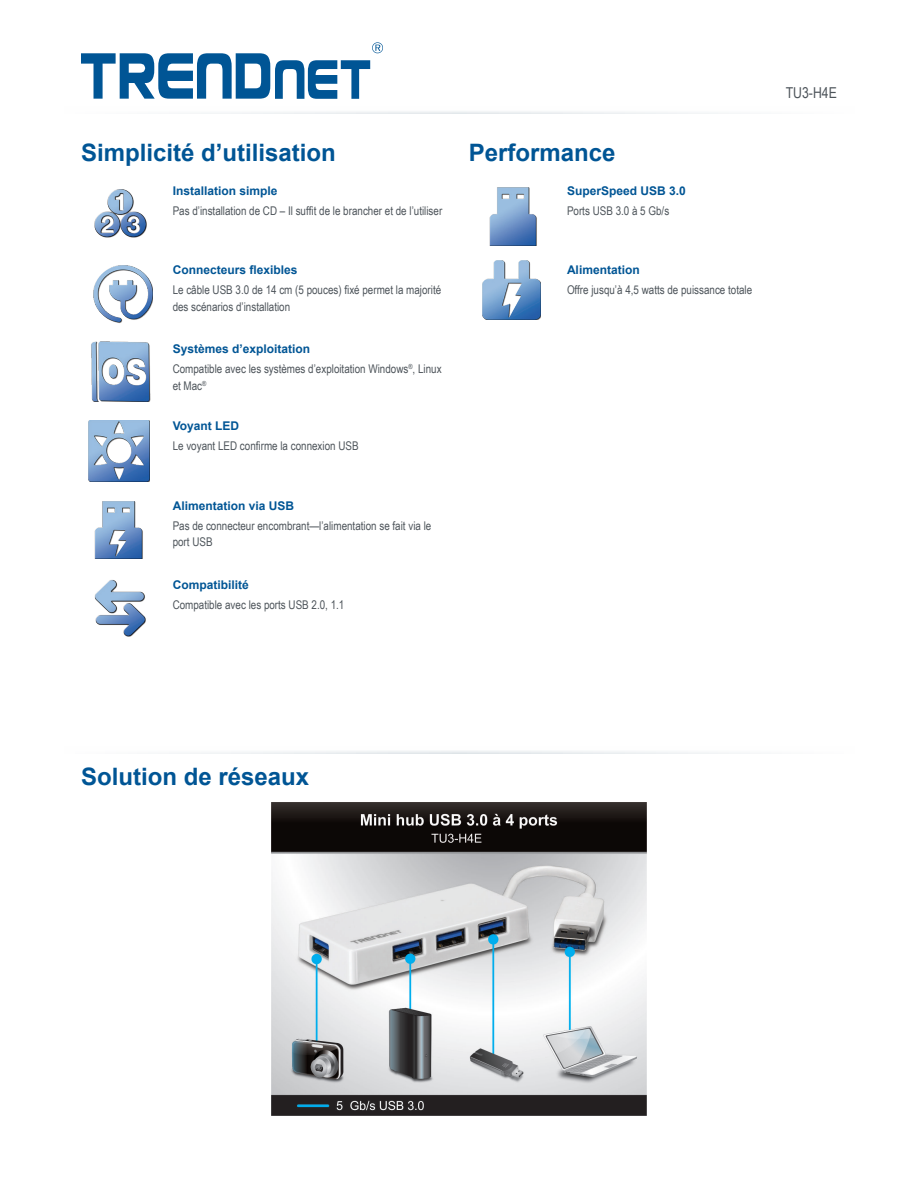
<style>
.page{position:relative;width:918px;height:1188px;background:#fff}
.page>*{position:absolute;margin:0;border:0;box-sizing:border-box;transform-origin:0 0}
.t1{font:700 24px "Arial";color:#005595}
.t2{font:15px "Arial Narrow";color:#4d545a}
.t3{font:12px/16.5px "Arial Narrow";color:#4d545a}
.t4{font:700 12px "Arial";color:#005595}
</style>
<div class="page">
<svg style="left:201px;top:111px;width:517px;height:3px"></svg>
<svg style="left:81px;top:42px;width:302px;height:57px"></svg>
<img style="left:489px;top:187px;width:48px;height:58px">
<img style="left:482px;top:261px;width:58px;height:58px">
<img style="left:94px;top:580px;width:52px;height:56px">
<img style="left:94px;top:501px;width:49px;height:58px">
<img style="left:88px;top:420px;width:61px;height:61px">
<img style="left:91px;top:342px;width:60px;height:60px">
<img style="left:94px;top:189px;width:53px;height:49px">
<img style="left:271px;top:802px;width:376px;height:314px">
<img style="left:94px;top:266px;width:58px;height:57px">
<p class="t1" style="left:81px;top:136px;width:256px">Simplicité d’utilisation</p>
<p class="t4" style="left:173px;top:183px;width:106px">Installation simple</p>
<p class="t3" style="left:173px;top:202px;width:271px">Pas d’installation de CD – Il suffit de le brancher et de l’utiliser</p>
<p class="t4" style="left:173px;top:262px;width:126px">Connecteurs flexibles</p>
<p class="t3" style="left:173px;top:281px;width:270px">Le câble USB 3.0 de 14 cm (5 pouces) fixé permet la majorité des scénarios d’installation</p>
<p class="t4" style="left:173px;top:341px;width:139px">Systèmes d’exploitation</p>
<p class="t3" style="left:173px;top:360px;width:270px">Compatible avec les systèmes d’exploitation Windows<sup>®</sup>, Linux et Mac<sup>®</sup></p>
<p class="t4" style="left:173px;top:418px;width:68px">Voyant LED</p>
<p class="t3" style="left:173px;top:437px;width:187px">Le voyant LED confirme la connexion USB</p>
<p class="t4" style="left:173px;top:498px;width:123px">Alimentation via USB</p>
<p class="t3" style="left:173px;top:517px;width:260px">Pas de connecteur encombrant—l’alimentation se fait via le port USB</p>
<p class="t4" style="left:173px;top:577px;width:78px">Compatibilité</p>
<p class="t3" style="left:173px;top:596px;width:173px">Compatible avec les ports USB 2.0, 1.1</p>
<p class="t1" style="left:469px;top:136px;width:148px">Performance</p>
<p class="t4" style="left:567px;top:183px;width:120px">SuperSpeed USB 3.0</p>
<p class="t3" style="left:567px;top:202px;width:104px">Ports USB 3.0 à 5 Gb/s</p>
<p class="t4" style="left:567px;top:262px;width:74px">Alimentation</p>
<p class="t3" style="left:567px;top:281px;width:187px">Offre jusqu’à 4,5 watts de puissance totale</p>
<p class="t2" style="left:786px;top:81px;width:53px">TU3-H4E</p>
<p class="t1" style="left:81px;top:761px;width:230px">Solution de réseaux</p>
</div>
